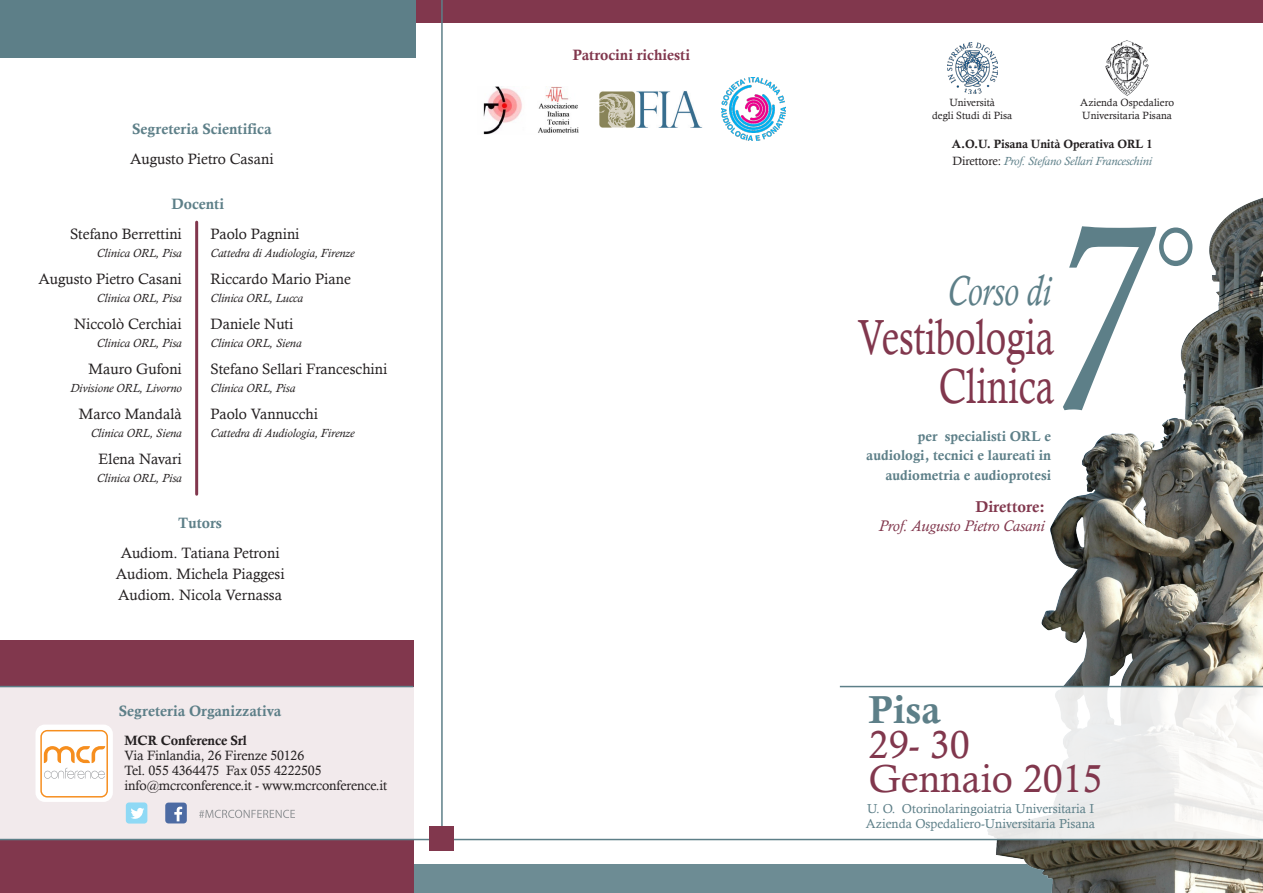
<style>
.page{position:relative;width:1263px;height:893px;background:#fff}
.page>*{position:absolute;margin:0;border:0;box-sizing:border-box;transform-origin:0 0}
.t1{font:49.35px/49.5px "Calisto";color:#81374d;text-align:right;scale:.77 1}
.t2{font:italic 42.9px "Calisto";color:#5d7f88;scale:.77 1}
.t3{font:39px "Calisto";color:#81374d}
.t4{font:39px "Calis MT Bol";color:#5d7f88}
.t5{font:italic 15.6px "Calisto";color:#81374d}
.t6{font:15.6px "Calis MT Bol";color:#81374d}
.t7{font:15px "Calisto";color:#231f20}
.t8{font:15px "Calis MT Bol";color:#5d7f88}
.t9{font:15px "Calis MT Bol";color:#81374d}
.t10{font:14.1px "Calis MT Bol";color:#5d7f88}
.t11{font:13.5px "Calisto";letter-spacing:-.01em;color:#231f20}
.t12{font:13.5px "Calis MT Bol";letter-spacing:-.01em;color:#231f20}
.t13{font:12.9px "Calisto";color:#5d7f88}
.t14{font:italic 12px "Calisto";color:#231f20}
.t15{font:italic 12px "Calisto";letter-spacing:-.01em;color:#5d7f88}
.t16{font:12px "Calis MT Bol";letter-spacing:-.01em;color:#231f20}
.t17{font:10.5px "Calisto";color:#231f20}
.s1{font-style:normal;color:#231f20}
</style>
<div class="page">
<div style="left:0;top:864px;width:1263px;height:29px;background:#6d8c94"></div>
<div style="left:0;top:0;width:1263px;height:23px;background:#81374d"></div>
<div style="left:0;top:0;width:415px;height:57px;background:#5d7f88"></div>
<div style="left:0;top:641px;width:413px;height:252px;background:#81374d"></div>
<img style="left:929px;top:197px;width:334px;height:696px">
<svg style="left:0;top:687px;width:1263px;height:152px"></svg>
<hr style="left:195px;top:222px;width:3px;height:272px;background:#81374d">
<hr style="left:441px;top:0;width:2px;height:847px;background:#5d7f88">
<hr style="left:0;top:839px;width:1263px;height:1px;background:#5d7f88">
<div style="left:429px;top:826px;width:25px;height:25px;background:#81374d"></div>
<hr style="left:0;top:686px;width:413px;height:1px;background:#5d7f88">
<div style="left:36px;top:725px;width:77px;height:77px;background:#fff;border-radius:9px"></div>
<svg style="left:40px;top:730px;width:68px;height:67px"></svg>
<img style="left:600px;top:91px;width:103px;height:37px">
<img style="left:483px;top:86px;width:96px;height:49px">
<img style="left:722px;top:78px;width:63px;height:63px">
<img style="left:947px;top:43px;width:50px;height:51px">
<img style="left:1105px;top:40px;width:44px;height:55px">
<svg style="left:1063px;top:226px;width:129px;height:184px"></svg>
<hr style="left:840px;top:686px;width:423px;height:1px;background:#5d7f88">
<svg style="left:199px;top:810px;width:96px;height:8px"></svg>
<div style="left:165px;top:803px;width:22px;height:20px;background:#4d6ba3;border-radius:3px"></div>
<svg style="left:174px;top:807px;width:8px;height:14px"></svg>
<div style="left:126px;top:802px;width:21px;height:22px;background:#8fd9f5;border-radius:3px"></div>
<svg style="left:131px;top:808px;width:13px;height:11px"></svg>
<p class="t8" style="left:132px;top:121px;width:141px">Segreteria Scientifica</p>
<p class="t7" style="left:130px;top:151px;width:145px">Augusto Pietro Casani</p>
<p class="t8" style="left:171px;top:195px;width:54px">Docenti</p>
<p class="t7" style="left:210px;top:226px;width:91px">Paolo Pagnini</p>
<p class="t14" style="left:210px;top:246px;width:145px">Cattedra di Audiologia, Firenze</p>
<p class="t7" style="left:210px;top:271px;width:142px">Riccardo Mario Piane</p>
<p class="t14" style="left:210px;top:291px;width:94px">Clinica ORL, Lucca</p>
<p class="t7" style="left:210px;top:316px;width:84px">Daniele Nuti</p>
<p class="t14" style="left:210px;top:336px;width:93px">Clinica ORL, Siena</p>
<p class="t7" style="left:210px;top:361px;width:178px">Stefano Sellari Franceschini</p>
<p class="t14" style="left:210px;top:381px;width:86px">Clinica ORL, Pisa</p>
<p class="t7" style="left:210px;top:406px;width:109px">Paolo Vannucchi</p>
<p class="t14" style="left:210px;top:426px;width:145px">Cattedra di Audiologia, Firenze</p>
<p class="t7" style="left:70px;top:226px;width:113px">Stefano Berrettini</p>
<p class="t14" style="left:97px;top:246px;width:86px">Clinica ORL, Pisa</p>
<p class="t7" style="left:38px;top:271px;width:145px">Augusto Pietro Casani</p>
<p class="t14" style="left:97px;top:291px;width:86px">Clinica ORL, Pisa</p>
<p class="t7" style="left:74px;top:316px;width:109px">Niccolò Cerchiai</p>
<p class="t14" style="left:97px;top:336px;width:86px">Clinica ORL, Pisa</p>
<p class="t7" style="left:89px;top:361px;width:95px">Mauro Gufoni</p>
<p class="t14" style="left:71px;top:381px;width:113px">Divisione ORL, Livorno</p>
<p class="t7" style="left:79px;top:406px;width:104px">Marco Mandalà</p>
<p class="t14" style="left:91px;top:426px;width:93px">Clinica ORL, Siena</p>
<p class="t7" style="left:99px;top:451px;width:85px">Elena Navari</p>
<p class="t14" style="left:97px;top:471px;width:86px">Clinica ORL, Pisa</p>
<p class="t8" style="left:178px;top:514px;width:45px">Tutors</p>
<p class="t7" style="left:121px;top:544px;width:160px">Audiom. Tatiana Petroni</p>
<p class="t7" style="left:116px;top:565px;width:170px">Audiom. Michela Piaggesi</p>
<p class="t7" style="left:118px;top:586px;width:165px">Audiom. Nicola Vernassa</p>
<p class="t8" style="left:119px;top:702px;width:164px">Segreteria Organizzativa</p>
<p class="t12" style="left:125px;top:733px;width:124px">MCR Conference Srl</p>
<p class="t11" style="left:125px;top:747px;width:181px">Via Finlandia, 26 Firenze 50126</p>
<p class="t11" style="left:125px;top:762px;width:198px">Tel. 055 4364475 Fax 055 4222505</p>
<p class="t11" style="left:125px;top:777px;width:264px">info@mcrconference.it - www.mcrconference.it</p>
<p class="t9" style="left:573px;top:46px;width:119px">Patrocini richiesti</p>
<p class="t17" style="left:949px;top:96px;width:47px">Università</p>
<p class="t17" style="left:932px;top:109px;width:82px">degli Studi di Pisa</p>
<p class="t17" style="left:1080px;top:96px;width:95px">Azienda Ospedaliero</p>
<p class="t17" style="left:1082px;top:109px;width:91px">Universitaria Pisana</p>
<p class="t16" style="left:952px;top:137px;width:202px">A.O.U. Pisana Unità Operativa ORL 1</p>
<p class="t15" style="left:952px;top:154px;width:201px"><span class="s1">Direttore:</span> Prof. Stefano Sellari Franceschini</p>
<p class="t2" style="left:947px;top:266px;width:137px">Corso di</p>
<p class="t1" style="left:858px;top:311px;width:257px">Vestibologia<br>Clinica</p>
<p class="t10" style="left:918px;top:428px;width:135px">per specialisti ORL e</p>
<p class="t10" style="left:866px;top:447px;width:186px">audiologi, tecnici e laureati in</p>
<p class="t10" style="left:885px;top:467px;width:167px">audiometria e audioprotesi</p>
<p class="t6" style="left:975px;top:498px;width:71px">Direttore:</p>
<p class="t5" style="left:879px;top:516px;width:167px">Prof. Augusto Pietro Casani</p>
<p class="t4" style="left:869px;top:688px;width:73px">Pisa</p>
<p class="t3" style="left:869px;top:722px;width:102px">29- 30</p>
<p class="t3" style="left:869px;top:756px;width:235px">Gennaio 2015</p>
<p class="t13" style="left:867px;top:801px;width:229px">U. O. Otorinolaringoiatria Universitaria I</p>
<p class="t13" style="left:866px;top:816px;width:231px">Azienda Ospedaliero-Universitaria Pisana</p>
</div>
